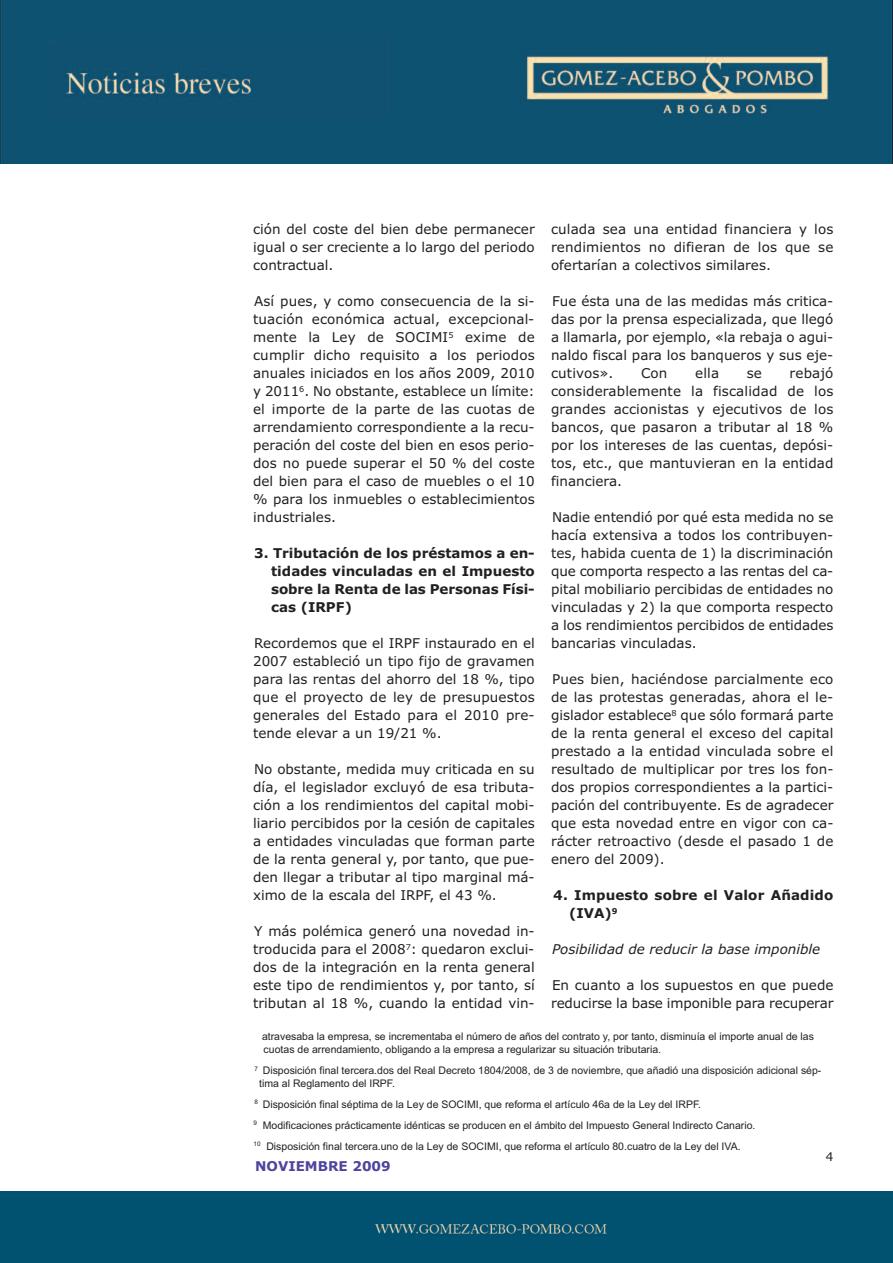
<style>
.page{position:relative;width:893px;height:1263px;background:#fff}
.page>*{position:absolute;margin:0;border:0;box-sizing:border-box;transform-origin:0 0}
.t1{font:13.5px/18px "Verdana";color:#231f20;text-align:justify}
.t2{font:700 13.5px/18px "Verdana";color:#231f20;text-align:justify}
.t3{font:italic 13.5px "Verdana";color:#231f20}
.t4{font:700 13.5px "Verdana";color:#4e449c}
.t5{font:12px "Verdana";color:#231f20}
.t6{font:10.5px/12.6px "Arial";color:#231f20}
</style>
<div class="page">
<div style="left:0;top:1191px;width:893px;height:72px;background:#015170"></div>
<img style="left:0;top:0;width:893px;height:163px">
<p class="t1" style="left:253px;top:220px;width:283px">ción del coste del bien debe permanecer igual o ser creciente a lo largo del periodo contractual.</p>
<p class="t1" style="left:253px;top:292px;width:283px">Así pues, y como consecuencia de la si&shy;tuación económica actual, excepcional&shy;mente la Ley de SOCIMI<sup>5</sup> exime de cumplir dicho requisito a los periodos anuales iniciados en los años 2009, 2010 y 2011<sup>6</sup>. No obstante, establece un límite: el importe de la parte de las cuotas de arrendamiento correspondiente a la recu&shy;peración del coste del bien en esos perio&shy;dos no puede superar el 50 % del coste del bien para el caso de muebles o el 10 % para los inmuebles o establecimientos industriales.</p>
<p class="t2" style="left:271px;top:544px;width:265px;text-indent:-17px">3. Tributación de los préstamos a en&shy;tidades vinculadas en el Impuesto sobre la Renta de las Personas Físi&shy;cas (IRPF)</p>
<p class="t1" style="left:253px;top:634px;width:283px">Recordemos que el IRPF instaurado en el 2007 estableció un tipo fijo de gravamen para las rentas del ahorro del 18 %, tipo que el proyecto de ley de presupuestos generales del Estado para el 2010 pre&shy;tende elevar a un 19/21 %.</p>
<p class="t1" style="left:253px;top:760px;width:283px">No obstante, medida muy criticada en su día, el legislador excluyó de esa tributa&shy;ción a los rendimientos del capital mobi&shy;liario percibidos por la cesión de capitales a entidades vinculadas que forman parte de la renta general y, por tanto, que pue&shy;den llegar a tributar al tipo marginal má&shy;ximo de la escala del IRPF, el 43 %.</p>
<p class="t1" style="left:253px;top:922px;width:283px">Y más polémica generó una novedad in&shy;troducida para el 2008<sup>7</sup>: quedaron exclui&shy;dos de la integración en la renta general este tipo de rendimientos y, por tanto, sí tributan al 18 %, cuando la entidad vin-</p>
<p class="t1" style="left:551px;top:220px;width:284px">culada sea una entidad financiera y los rendimientos no difieran de los que se ofertarían a colectivos similares.</p>
<p class="t1" style="left:551px;top:292px;width:284px">Fue ésta una de las medidas más critica&shy;das por la prensa especializada, que llegó a llamarla, por ejemplo, «la rebaja o agui&shy;naldo fiscal para los banqueros y sus eje&shy;cutivos».</p>
<p class="t1" style="left:551px;top:364px;width:284px;text-indent:239px">rebajó considerablemente la fiscalidad de los grandes accionistas y ejecutivos de los bancos, que pasaron a tributar al 18 % por los intereses de las cuentas, depósi&shy;tos, etc., que mantuvieran en la entidad financiera.</p>
<p class="t1" style="left:551px;top:508px;width:284px">Nadie entendió por qué esta medida no se hacía extensiva a todos los contribuyen&shy;tes, habida cuenta de 1) la discriminación que comporta respecto a las rentas del ca&shy;pital mobiliario percibidas de entidades no vinculadas y 2) la que comporta respecto a los rendimientos percibidos de entidades bancarias vinculadas.</p>
<p class="t1" style="left:551px;top:670px;width:284px">Pues bien, haciéndose parcialmente eco de las protestas generadas, ahora el le&shy;gislador establece<sup>8</sup> que sólo formará parte de la renta general el exceso del capital prestado a la entidad vinculada sobre el resultado de multiplicar por tres los fon&shy;dos propios correspondientes a la partici&shy;pación del contribuyente. Es de agradecer que esta novedad entre en vigor con ca&shy;rácter retroactivo (desde el pasado 1 de enero del 2009).</p>
<p class="t2" style="left:569px;top:886px;width:266px;text-indent:-16px">4. Impuesto sobre el Valor Añadido (IVA)<sup>9</sup></p>
<p class="t3" style="left:552px;top:941px;width:270px">Posibilidad de reducir la base imponible</p>
<p class="t1" style="left:551px;top:976px;width:284px">En cuanto a los supuestos en que puede reducirse la base imponible para recuperar</p>
<p class="t1" style="left:641px;top:364px;width:28px">Con</p>
<p class="t1" style="left:695px;top:364px;width:25px">ella</p>
<p class="t1" style="left:747px;top:364px;width:17px">se</p>
<p class="t6" style="left:262px;top:1030px;width:553px">atravesaba la empresa, se incrementaba el número de años del contrato y, por tanto, disminuía el importe anual de las cuotas de arrendamiento, obligando a la empresa a regularizar su situación tributaria.</p>
<p class="t6" style="left:259px;top:1064px;width:564px;text-indent:-5px"><sup>7</sup> Disposición final tercera.dos del Real Decreto 1804/2008, de 3 de noviembre, que añadió una disposición adicional sép&shy;tima al Reglamento del IRPF.</p>
<p class="t6" style="left:254px;top:1093px;width:503px;line-height:21.1px"><sup>8</sup> Disposición final séptima de la Ley de SOCIMI, que reforma el artículo 46a de la Ley del IRPF.<br><sup>9</sup> Modificaciones prácticamente idénticas se producen en el ámbito del Impuesto General Indirecto Canario.<br><sup>10</sup> Disposición final tercera.uno de la Ley de SOCIMI, que reforma el artículo 80.cuatro de la Ley del IVA.</p>
<p class="t5" style="left:826px;top:1150px;width:9px">4</p>
<p class="t4" style="left:255px;top:1159px;width:137px">NOVIEMBRE 2009</p>
</div>
